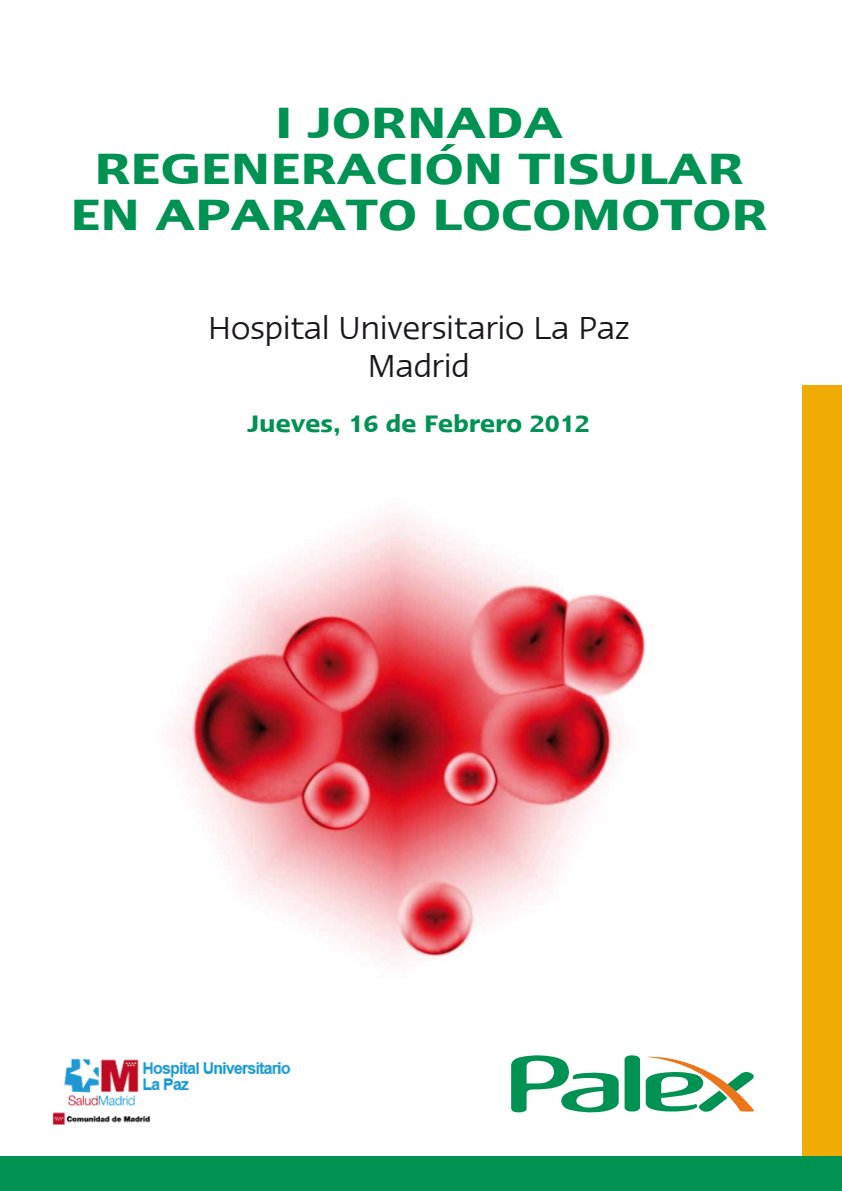
<style>
.page{position:relative;width:842px;height:1191px;background:#fff}
.page>*{position:absolute;margin:0;border:0;box-sizing:border-box;transform-origin:0 0}
.t1{font:600 44px/46px "Ergo LT Com";color:#009252;text-align:center;scale:1.12 1}
.t2{font:32px/38.4px "Ergo LT Com";color:#1a171c;text-align:center}
.t3{font:600 24px "Ergo LT Com";color:#009252}
</style>
<div class="page">
<img style="left:53px;top:1058px;width:238px;height:66px">
<div style="left:802px;top:385px;width:40px;height:806px;background:#f0ab04"></div>
<div style="left:0;top:1156px;width:842px;height:35px;background:#009252"></div>
<svg style="left:511px;top:1055px;width:243px;height:58px"></svg>
<img style="left:171px;top:514px;width:474px;height:448px">
<p class="t1" style="left:70px;top:100px;width:624px">I JORNADA<br>REGENERACIÓN TISULAR<br>EN APARATO LOCOMOTOR</p>
<p class="t2" style="left:208px;top:308px;width:423px">Hospital Universitario La Paz<br>Madrid</p>
<p class="t3" style="left:247px;top:409px;width:344px">Jueves, 16 de Febrero 2012</p>
</div>
